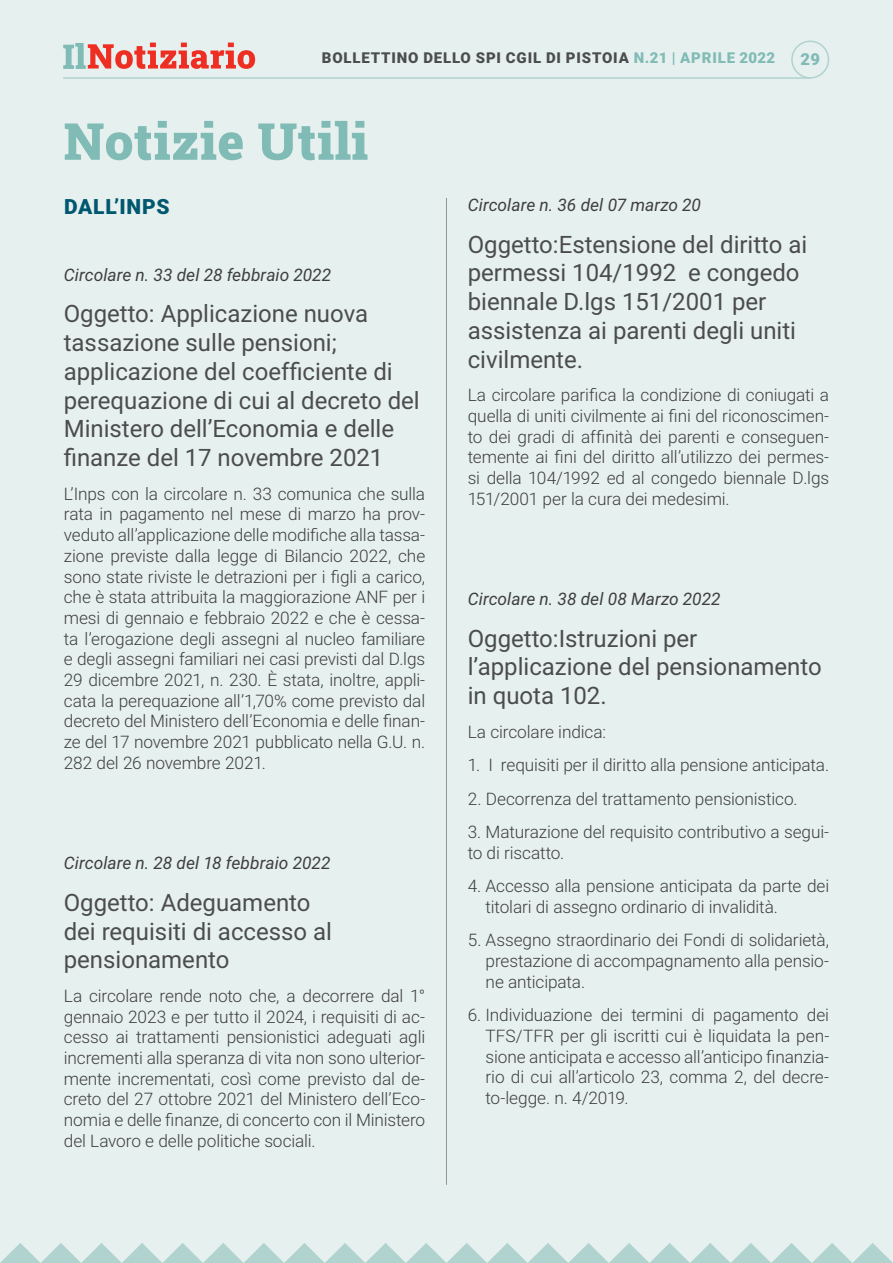
<style>
.page{position:relative;width:893px;height:1263px;background:#e6f0ee}
.page>*{position:absolute;margin:0;border:0;box-sizing:border-box;transform-origin:0 0}
.t1{font:900 51px "Roboto Slab";letter-spacing:.01em;color:#80bbb6}
.t2{font:24px/28.8px "Roboto";color:#4b4c4d}
.t3{font:900 21px "Roboto";letter-spacing:.035em;color:#00576f}
.t4{font:300 17.25px/20.7px "Roboto";letter-spacing:-.005em;color:#3e3e3f;text-align:justify}
.t5{font:italic 17.25px "Roboto";color:#3e3e3f}
.t6{font:900 16.5px "Roboto";color:#80bbb6}
.t7{font:900 15px "Roboto";letter-spacing:.055em;color:#4b4c4d}
.s1{color:#80bbb6}
</style>
<div class="page">
<svg style="left:63px;top:43px;width:192px;height:26px"></svg>
<hr style="left:63px;top:77px;width:748px;height:2px;background:#b0d3cf">
<div style="left:791px;top:41px;width:38px;height:38px;border:2px solid #b0d3cf;border-radius:50%"></div>
<svg style="left:0;top:1243px;width:893px;height:20px"></svg>
<hr style="left:446px;top:198px;width:1px;height:986px;background:#939598">
<p class="t7" style="left:322px;top:47px;width:455px">BOLLETTINO DELLO SPI CGIL DI PISTOIA <span class="s1">N.21 | APRILE 2022</span></p>
<p class="t6" style="left:800px;top:47px;width:21px">29</p>
<h1 class="t1" style="left:64px;top:106px;width:306px">Notizie Utili</h1>
<p class="t3" style="left:64px;top:192px;width:107px">DALL’INPS</p>
<p class="t5" style="left:64px;top:262px;width:269px">Circolare n. 33 del 28 febbraio 2022</p>
<h2 class="t2" style="left:64px;top:298px;width:357px">Oggetto: Applicazione nuova tassazione sulle pensioni; applicazione del coefficiente di perequazione di cui al decreto del<br>Ministero dell’Economia e delle finanze del 17 novembre 2021</h2>
<p class="t4" style="left:64px;top:483px;width:363px">L’Inps con la circolare n. 33 comunica che sulla rata in pagamento nel mese di marzo ha prov&shy;veduto all’applicazione delle modifiche alla tassa&shy;zione previste dalla legge di Bilancio 2022, che sono state riviste le detrazioni per i figli a carico, che è stata attribuita la maggiorazione ANF per i mesi di gennaio e febbraio 2022 e che è cessa&shy;ta l’erogazione degli assegni al nucleo familiare e degli assegni familiari nei casi previsti dal D.lgs 29 dicembre 2021, n. 230. È stata, inoltre, appli&shy;cata la perequazione all’1,70% come previsto dal decreto del Ministero dell’Economia e delle finan&shy;ze del 17 novembre 2021 pubblicato nella G.U. n.<br>282 del 26 novembre 2021.</p>
<p class="t5" style="left:64px;top:851px;width:268px">Circolare n. 28 del 18 febbraio 2022</p>
<h2 class="t2" style="left:64px;top:887px;width:270px">Oggetto: Adeguamento dei requisiti di accesso al pensionamento</h2>
<p class="t4" style="left:64px;top:985px;width:363px">La circolare rende noto che, a decorrere dal 1° gennaio 2023 e per tutto il 2024, i requisiti di ac&shy;cesso ai trattamenti pensionistici adeguati agli incrementi alla speranza di vita non sono ulterior&shy;mente incrementati, così come previsto dal de&shy;creto del 27 ottobre 2021 del Ministero dell’Eco&shy;nomia e delle finanze, di concerto con il Ministero del Lavoro e delle politiche sociali.</p>
<p class="t5" style="left:468px;top:193px;width:235px">Circolare n. 36 del 07 marzo 20</p>
<h2 class="t2" style="left:468px;top:229px;width:341px">Oggetto:Estensione del diritto ai permessi 104/1992 e congedo biennale D.lgs 151/2001 per assistenza ai parenti degli uniti civilmente.</h2>
<p class="t4" style="left:468px;top:384px;width:363px">La circolare parifica la condizione di coniugati a quella di uniti civilmente ai fini del riconoscimen&shy;to dei gradi di affinità dei parenti e conseguen&shy;temente ai fini del diritto all’utilizzo dei permes&shy;si della 104/1992 ed al congedo biennale D.lgs 151/2001 per la cura dei medesimi.</p>
<p class="t5" style="left:468px;top:587px;width:254px">Circolare n. 38 del 08 Marzo 2022</p>
<h2 class="t2" style="left:468px;top:623px;width:356px">Oggetto:Istruzioni per l’applicazione del pensionamento in quota 102.</h2>
<p class="t4" style="left:468px;top:721px;width:140px">La circolare indica:</p>
<p class="t4" style="left:468px;top:754px;width:363px">1. I requisiti per il diritto alla pensione anticipata.</p>
<p class="t4" style="left:468px;top:787px;width:331px">2. Decorrenza del trattamento pensionistico.</p>
<p class="t4" style="left:468px;top:821px;width:363px">3. Maturazione del requisito contributivo a segui&shy;to di riscatto.</p>
<p class="t4" style="left:485px;top:875px;width:345px;text-indent:-18px">4. Accesso alla pensione anticipata da parte dei titolari di assegno ordinario di invalidità.</p>
<p class="t4" style="left:486px;top:929px;width:345px;text-indent:-18px">5. Assegno straordinario dei Fondi di solidarietà, prestazione di accompagnamento alla pensio&shy;ne anticipata.</p>
<p class="t4" style="left:486px;top:1004px;width:345px;text-indent:-18px">6. Individuazione dei termini di pagamento dei TFS/TFR per gli iscritti cui è liquidata la pen&shy;sione anticipata e accesso all’anticipo finanzia&shy;rio di cui all’articolo 23, comma 2, del decre&shy;to-legge. n. 4/2019.</p>
</div>
